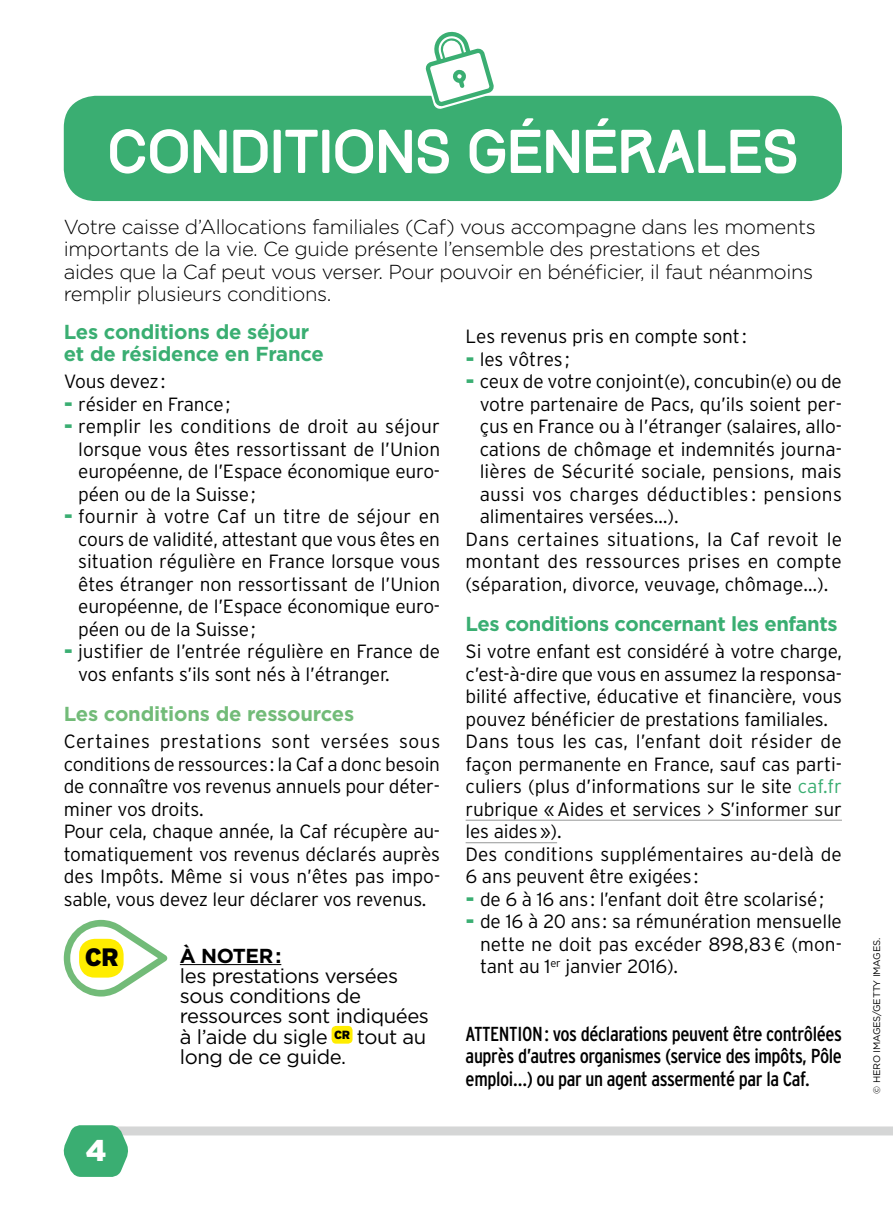
<style>
.page{position:relative;width:893px;height:1212px;background:#fff}
.page>*{position:absolute;margin:0;border:0;box-sizing:border-box;transform-origin:0 0}
.t1{font:54px "Track";color:#fff}
.t2{font:900 29.93px "Gotham";color:#fff}
.t3{font:900 25.2px "Interstate";color:#000}
.t4{font:300 20.25px/22.5px "Gotham";letter-spacing:-.02em;color:#000}
.t5{font:condensed 20.25px/22.5px "Interstate";letter-spacing:-.02em;color:#000;text-align:justify}
.t6{font:20.25px/20.2px "Gotham";letter-spacing:-.02em;color:#000}
.t7{font:700 20.25px/22.5px "Gotham";letter-spacing:-.02em;color:#3aae72}
.t8{font:700 20.25px "Gotham";letter-spacing:-.015em;color:#72bb78}
.t9{font:700 20.25px "Gotham";letter-spacing:-.02em;color:#000}
.t10{font:300 19.12px/22.5px "Interstate";letter-spacing:-.01em;color:#000;text-align:justify}
.t11{font:300 19.12px "Interstate";letter-spacing:.01em;color:#000}
.t12{font:300 19.12px "Interstate";letter-spacing:.02em;color:#000}
.t13{font:300 19.12px "Interstate";letter-spacing:.015em;color:#000}
.t14{font:9.45px "Gotham";color:#000}
.s1{font-weight:900;color:#3aae72}
.s2{color:#3aae72}
</style>
<div class="page">
<div style="left:99px;top:1126px;width:794px;height:9px;background:#d5d6d6"></div>
<div style="left:64px;top:96px;width:778px;height:105px;background:#3aae72;border-radius:32px"></div>
<svg style="left:424px;top:31px;width:70px;height:78px"></svg>
<svg style="left:63px;top:1125px;width:66px;height:52px;background:#5aba89"></svg>
<hr style="left:180px;top:964px;width:101px;height:1px;background:#000">
<div style="left:332px;top:1026px;width:21px;height:17px;background:#ffed00;border-radius:4px"></div>
<svg style="left:64px;top:920px;width:103px;height:76px"></svg>
<div style="left:79px;top:939px;width:45px;height:38px;background:#ffed00;border-radius:16px"></div>
<hr style="left:466px;top:820px;width:376px;height:1px;background:#a2a3a3">
<hr style="left:466px;top:842px;width:91px;height:1px;background:#a2a3a3">
<h1 class="t1" style="left:107px;top:118px;width:693px">CONDITIONS GÉNÉRALES</h1>
<p class="t4" style="left:64px;top:215px;width:753px">Votre caisse d’Allocations familiales (Caf) vous accompagne dans les moments importants de la vie. Ce guide présente l’ensemble des prestations et des aides que la Caf peut vous verser. Pour pouvoir en bénéficier, il faut néanmoins remplir plusieurs conditions.</p>
<p class="t7" style="left:64px;top:320px;width:262px">Les conditions de séjour et de résidence en France</p>
<p class="t10" style="left:64px;top:370px;width:103px">Vous devez:</p>
<p class="t10" style="left:64px;top:392px;width:168px"><span class="s1">-</span> résider en France;</p>
<p class="t10" style="left:78px;top:415px;width:364px;text-indent:-14px"><span class="s1">-</span> remplir les conditions de droit au séjour lorsque vous êtes ressortissant de l’Union européenne, de l’Espace économique euro&shy;péen ou de la Suisse;</p>
<p class="t10" style="left:78px;top:505px;width:364px;text-indent:-14px"><span class="s1">-</span> fournir à votre Caf un titre de séjour en cours de validité, attestant que vous êtes en situation régulière en France lorsque vous êtes étranger non ressortissant de l’Union européenne, de l’Espace économique euro&shy;péen ou de la Suisse;</p>
<p class="t10" style="left:78px;top:640px;width:363px;text-indent:-14px"><span class="s1">-</span> justifier de l’entrée régulière en France de vos enfants s’ils sont nés à l’étranger.</p>
<p class="t8" style="left:64px;top:700px;width:292px">Les conditions de ressources</p>
<p class="t10" style="left:64px;top:730px;width:378px;text-align:left">Certaines prestations sont versées sous conditions de ressources: la Caf a donc besoin de connaître vos revenus annuels pour déter&shy;miner vos droits.<br>Pour cela, chaque année, la Caf récupère au&shy;tomatiquement vos revenus déclarés auprès des Impôts. Même si vous n’êtes pas impo&shy;sable, vous devez leur déclarer vos revenus.</p>
<p class="t10" style="left:466px;top:325px;width:283px">Les revenus pris en compte sont:</p>
<p class="t10" style="left:466px;top:347px;width:106px"><span class="s1">-</span> les vôtres ;</p>
<p class="t10" style="left:466px;top:370px;width:378px"><span class="s1">-</span> ceux de votre conjoint(e), concubin(e) ou de</p>
<p class="t10" style="left:480px;top:392px;width:364px">votre partenaire de Pacs, qu’ils soient per-</p>
<p class="t10" style="left:480px;top:415px;width:364px">çus en France ou à l’étranger (salaires, allo-</p>
<p class="t10" style="left:480px;top:437px;width:364px">cations de chômage et indemnités journa-</p>
<p class="t11" style="left:480px;top:460px;width:364px">lières de Sécurité sociale, pensions, mais</p>
<p class="t13" style="left:480px;top:482px;width:364px">aussi vos charges déductibles : pensions</p>
<p class="t10" style="left:480px;top:505px;width:201px">alimentaires versées…).</p>
<p class="t12" style="left:466px;top:527px;width:378px">Dans certaines situations, la Caf revoit le</p>
<p class="t11" style="left:466px;top:550px;width:378px">montant des ressources prises en compte</p>
<p class="t10" style="left:466px;top:572px;width:364px">(séparation, divorce, veuvage, chômage…).</p>
<p class="t7" style="left:466px;top:613px;width:373px">Les conditions concernant les enfants</p>
<p class="t10" style="left:466px;top:640px;width:378px;text-align:left">Si votre enfant est considéré à votre charge, c’est-à-dire que vous en assumez la responsa&shy;bilité affective, éducative et financière, vous pouvez bénéficier de prestations familiales.<br>Dans tous les cas, l’enfant doit résider de façon permanente en France, sauf cas parti&shy;culiers (plus d’informations sur le site <span class="s2">caf.fr </span>rubrique «Aides et services &gt; S’informer sur les aides»).<br>Des conditions supplémentaires au-delà de 6 ans peuvent être exigées:</p>
<p class="t10" style="left:466px;top:887px;width:360px"><span class="s1">-</span> de 6 à 16 ans: l’enfant doit être scolarisé;</p>
<p class="t10" style="left:480px;top:910px;width:363px;text-indent:-14px"><span class="s1">-</span> de 16 à 20 ans: sa rémunération mensuelle nette ne doit pas excéder 898,83€ (mon&shy;tant au 1<sup>er</sup> janvier 2016).</p>
<p class="t9" style="left:180px;top:942px;width:103px">À noter :</p>
<p class="t6" style="left:180px;top:965px;width:251px">les prestations versées sous conditions de ressources sont indiquées à l’aide du sigle <sup>CR</sup> tout au long de ce guide.</p>
<h3 class="t3" style="left:85px;top:942px;width:36px">CR</h3>
<p class="t5" style="left:466px;top:1022px;width:378px">ATTENTION: vos déclarations peuvent être contrôlées auprès d’autres organismes (service des impôts, Pôle emploi…) ou par un agent assermenté par la Caf.</p>
<h2 class="t2" style="left:86px;top:1130px;width:22px">4</h2>
<p class="t14" style="left:871px;top:1094px;width:157px;rotate:-90deg">© He ro Images/Getty Images.</p>
</div>
